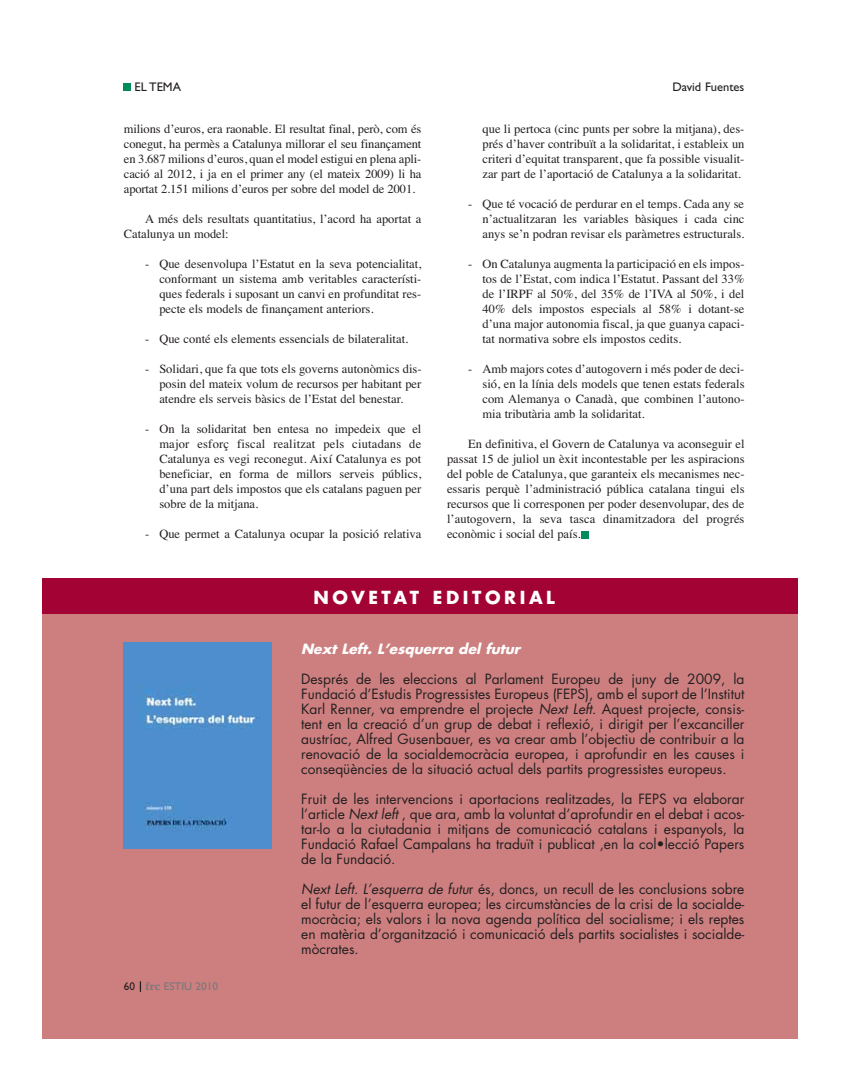
<style>
.page{position:relative;width:851px;height:1081px;background:#fff}
.page>*{position:absolute;margin:0;border:0;box-sizing:border-box;transform-origin:0 0}
.t1{font:700 17.5px "Futura";letter-spacing:.205em;color:#fff}
.t2{font:13.75px/15px "Futura";color:#231f20;text-align:justify}
.t3{font:italic 700 13.75px "Futura";color:#fff}
.t4{font:12.5px/15px "Times";color:#231f20;text-align:justify}
.t5{font:12.5px "Gill Sans";color:#231f20}
.t6{font:11.25px "Gill Sans";color:#77787b}
.s1{color:#231f20}
.s2{font-family:"Times Europa";font-weight:700}
.s3{font-style:italic}
</style>
<div class="page">
<div style="left:42px;top:589px;width:755px;height:450px;background:#cd7f7f"></div>
<div style="left:581px;top:531px;width:8px;height:7px;background:#008a5e"></div>
<div style="left:124px;top:83px;width:7px;height:7px;background:#008a5e"></div>
<div style="left:42px;top:578px;width:755px;height:35px;background:#a30234"></div>
<img style="left:124px;top:642px;width:148px;height:207px">
<p class="t5" style="left:134px;top:82px;width:48px">EL TEMA</p>
<p class="t5" style="left:672px;top:82px;width:73px">David Fuentes</p>
<p class="t4" style="left:124px;top:122px;width:299px">milions d’euros, era raonable. El resultat final, però, com és conegut, ha permès a Catalunya millorar el seu finançament en 3.687 milions d’euros, quan el model estigui en plena apli&shy;cació al 2012, i ja en el primer any (el mateix 2009) li ha aportat 2.151 milions d’euros per sobre del model de 2001.</p>
<p class="t4" style="left:124px;top:212px;width:299px;text-indent:21px">A més dels resultats quantitatius, l’acord ha aportat a<br>Catalunya un model:</p>
<p class="t4" style="left:159px;top:257px;width:263px;text-indent:-14px">- Que desenvolupa l’Estatut en la seva potencialitat, conformant un sistema amb veritables característi&shy;ques federals i suposant un canvi en profunditat res&shy;pecte els models de finançament anteriors.</p>
<p class="t4" style="left:145px;top:332px;width:264px">- Que conté els elements essencials de bilateralitat.</p>
<p class="t4" style="left:159px;top:362px;width:263px;text-indent:-14px">- Solidari, que fa que tots els governs autonòmics dis&shy;posin del mateix volum de recursos per habitant per atendre els serveis bàsics de l’Estat del benestar.</p>
<p class="t4" style="left:159px;top:422px;width:263px;text-indent:-14px">- On la solidaritat ben entesa no impedeix que el major esforç fiscal realitzat pels ciutadans de Catalunya es vegi reconegut. Així Catalunya es pot beneficiar, en forma de millors serveis públics, d’una part dels impostos que els catalans paguen per sobre de la mitjana.</p>
<p class="t4" style="left:145px;top:527px;width:278px">- Que permet a Catalunya ocupar la posició relativa</p>
<p class="t4" style="left:482px;top:122px;width:263px">que li pertoca (cinc punts per sobre la mitjana), des&shy;prés d’haver contribuït a la solidaritat, i estableix un criteri d’equitat transparent, que fa possible visualit&shy;zar part de l’aportació de Catalunya a la solidaritat.</p>
<p class="t4" style="left:482px;top:197px;width:263px;text-indent:-14px">- Que té vocació de perdurar en el temps. Cada any se n’actualitzaran les variables bàsiques i cada cinc anys se’n podran revisar els paràmetres estructurals.</p>
<p class="t4" style="left:482px;top:257px;width:263px;text-indent:-14px">- On Catalunya augmenta la participació en els impos&shy;tos de l’Estat, com indica l’Estatut. Passant del 33% de l’IRPF al 50%, del 35% de l’IVA al 50%, i del 40% dels impostos especials al 58% i dotant-se d’una major autonomia fiscal, ja que guanya capaci&shy;tat normativa sobre els impostos cedits.</p>
<p class="t4" style="left:482px;top:362px;width:263px;text-indent:-14px">- Amb majors cotes d’autogovern i més poder de deci&shy;sió, en la línia dels models que tenen estats federals com Alemanya o Canadà, que combinen l’autono&shy;mia tributària amb la solidaritat.</p>
<p class="t4" style="left:447px;top:437px;width:299px;text-indent:21px">En definitiva, el Govern de Catalunya va aconseguir el passat 15 de juliol un èxit incontestable per les aspiracions del poble de Catalunya, que garanteix els mecanismes nec&shy;essaris perquè l’administració pública catalana tingui els recursos que li corresponen per poder desenvolupar, des de l’autogovern, la seva tasca dinamitzadora del progrés econòmic i social del país.</p>
<h1 class="t1" style="left:313px;top:589px;width:243px">NOVETAT EDITORIAL</h1>
<p class="t6" style="left:124px;top:982px;width:96px"><span class="s1">60</span> <span class="s2">frc</span> ESTIU 2010</p>
<p class="t3" style="left:301px;top:642px;width:223px">Next Left. L’esquerra del futur</p>
<p class="t2" style="left:301px;top:672px;width:444px">Després de les eleccions al Parlament Europeu de juny de 2009, la Fundació d’Estudis Progressistes Europeus (FEPS), amb el suport de l’Institut Karl Renner, va emprendre el projecte <span class="s3">Next Left</span>. Aquest projecte, consis&shy;tent en la creació d’un grup de debat i reflexió, i dirigit per l’excanciller austríac, Alfred Gusenbauer, es va crear amb l’objectiu de contribuir a la renovació de la socialdemocràcia europea, i aprofundir en les causes i conseqüències de la situació actual dels partits progressistes europeus.</p>
<p class="t2" style="left:301px;top:792px;width:444px">Fruit de les intervencions i aportacions realitzades, la FEPS va elaborar l’article <span class="s3">Next left</span>, que ara, amb la voluntat d’aprofundir en el debat i acos&shy;tar-lo a la ciutadania i mitjans de comunicació catalans i espanyols, la Fundació Rafael Campalans ha traduït i publicat ,en la col•lecció Papers de la Fundació.</p>
<p class="t2" style="left:301px;top:882px;width:444px"><span class="s3">Next Left. L’esquerra de futu</span>r és, doncs, un recull de les conclusions sobre el futur de l’esquerra europea; les circumstàncies de la crisi de la socialde&shy;mocràcia; els valors i la nova agenda política del socialisme; i els reptes en matèria d’organització i comunicació dels partits socialistes i socialde&shy;mòcrates.</p>
</div>
